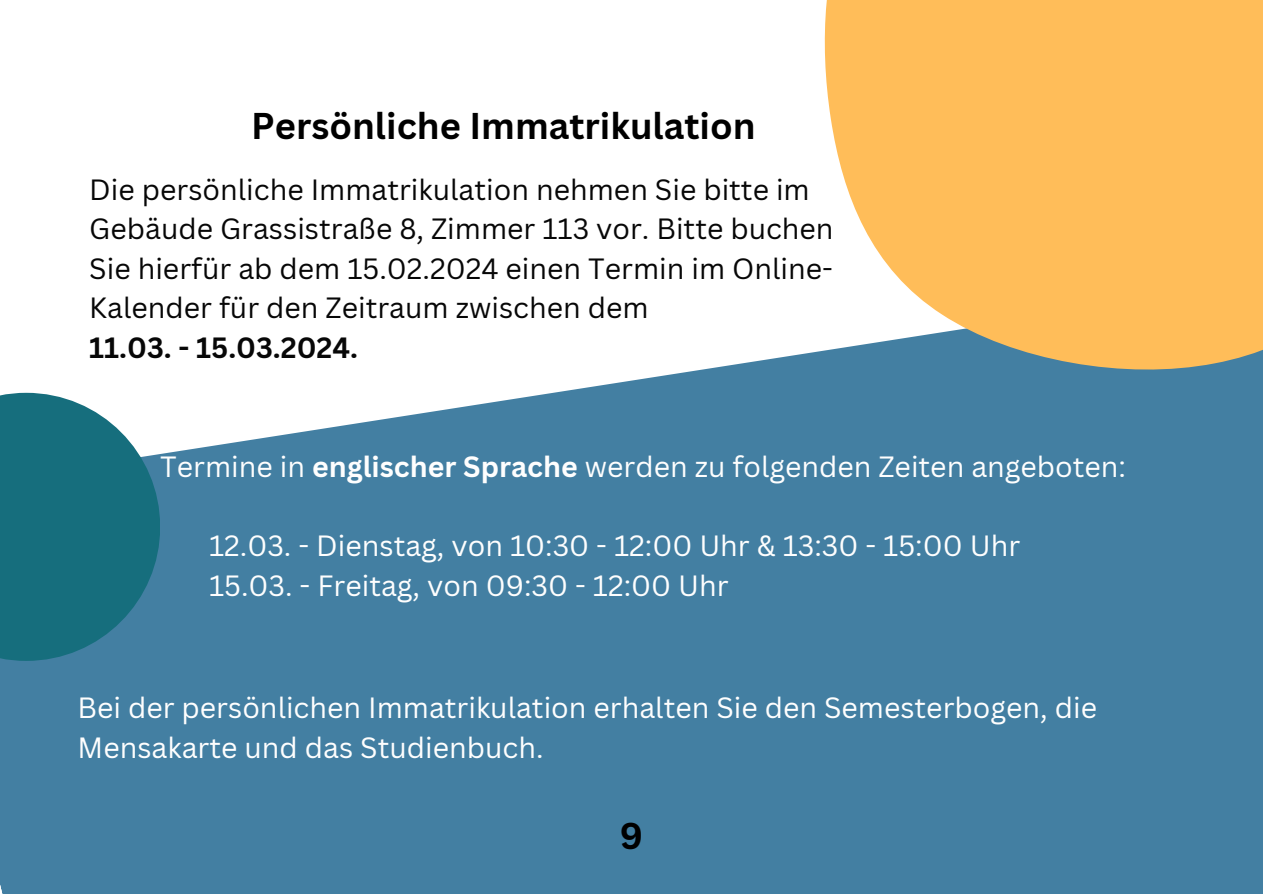
<style>
.page{position:relative;width:1263px;height:894px;background:#fff}
.page>*{position:absolute;margin:0;border:0;box-sizing:border-box;transform-origin:0 0}
.t1{font:700 36.3px "Canva Sans";color:#000}
.t2{font:28.5px/39.3px "Canva Sans";color:#fefefe}
.t3{font:28.5px/39.3px "Canva Sans";color:#070707}
.t4{font:700 28.5px "Canva Sans";color:#070707}
.s1{font-weight:700}
</style>
<div class="page">
<div style="left:0;top:351px;width:1263px;height:542px;background:#437fa2"></div>
<svg style="left:0;top:392px;width:160px;height:268px;background:#2b7a89"></svg>
<svg style="left:819px;top:0;width:444px;height:380px;background:#f1be6c"></svg>
<p class="t1" style="left:251px;top:100px;width:506px">Persönliche Immatrikulation</p>
<p class="t3" style="left:89px;top:169px;width:746px">Die persönliche Immatrikulation nehmen Sie bitte im Gebäude Grassistraße 8, Zimmer 113 vor. Bitte buchen Sie hierfür ab dem 15.02.2024 einen Termin im Online-Kalender für den Zeitraum zwischen dem</p>
<p class="t4" style="left:89px;top:327px;width:270px">11.03. - 15.03.2024.</p>
<p class="t2" style="left:160px;top:446px;width:967px">Termine in <span class="s1">englischer Sprache</span> werden zu folgenden Zeiten angeboten:</p>
<p class="t2" style="left:209px;top:525px;width:813px">12.03. - Dienstag, von 10:30 - 12:00 Uhr &amp; 13:30 - 15:00 Uhr<br>15.03. - Freitag, von 09:30 - 12:00 Uhr</p>
<p class="t2" style="left:78px;top:687px;width:1021px">Bei der persönlichen Immatrikulation erhalten Sie den Semesterbogen, die<br>Mensakarte und das Studienbuch.</p>
<p class="t1" style="left:620px;top:809px;width:25px">9</p>
</div>
